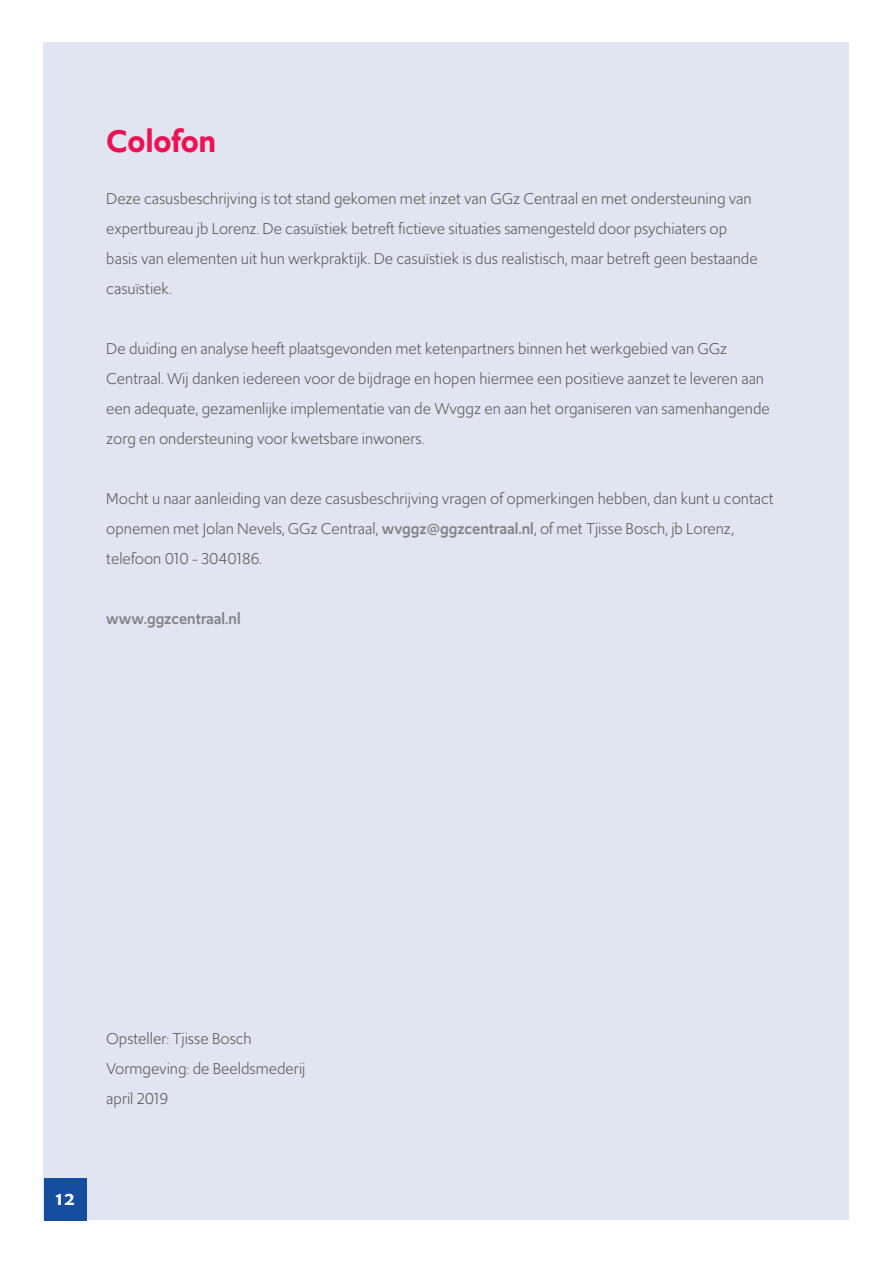
<style>
.page{position:relative;width:893px;height:1263px;background:#fff}
.page>*{position:absolute;margin:0;border:0;box-sizing:border-box;transform-origin:0 0}
.t1{font:600 33px "Upgrade";letter-spacing:-.005em;color:#ed1353}
.t2{font:700 18px "Merriweather Sans";color:#fff}
.plat{font:16.5px/30px "Upgrade";color:#57585a}
.plat-2{font:500 16.5px "Upgrade";color:#808285}
.s1{font-weight:500;color:#808285}
</style>
<div class="page">
<div style="left:44px;top:43px;width:805px;height:1177px;background:#e1e4f1"></div>
<div style="left:44px;top:1178px;width:42px;height:42px;background:#154e9d"></div>
<h1 class="t1" style="left:106px;top:120px;width:111px">Colofon</h1>
<p class="plat" style="left:106px;top:183px;width:653px">Deze casusbeschrijving is tot stand gekomen met inzet van GGz Centraal en met ondersteuning van expertbureau jb Lorenz. De casuïstiek betreft fictieve situaties samengesteld door psychiaters op basis van elementen uit hun werkpraktijk. De casuïstiek is dus realistisch, maar betreft geen bestaande casuïstiek.</p>
<p class="plat" style="left:106px;top:333px;width:665px">De duiding en analyse heeft plaatsgevonden met ketenpartners binnen het werkgebied van GGz Centraal. Wij danken iedereen voor de bijdrage en hopen hiermee een positieve aanzet te leveren aan een adequate, gezamenlijke implementatie van de Wvggz en aan het organiseren van samenhangende zorg en ondersteuning voor kwetsbare inwoners.</p>
<p class="plat" style="left:106px;top:483px;width:669px">Mocht u naar aanleiding van deze casusbeschrijving vragen of opmerkingen hebben, dan kunt u contact opnemen met Jolan Nevels, GGz Centraal, <span class="s1">wvggz@ggzcentraal.nl</span>, of met Tjisse Bosch, jb Lorenz, telefoon 010 - 3040186.</p>
<p class="plat-2" style="left:106px;top:608px;width:136px">www.ggzcentraal.nl</p>
<p class="plat" style="left:106px;top:1023px;width:147px">Opsteller: Tjisse Bosch</p>
<p class="plat" style="left:106px;top:1053px;width:201px">Vormgeving: de Beeldsmederij</p>
<p class="plat" style="left:106px;top:1083px;width:64px">april 2019</p>
<p class="t2" style="left:55px;top:1187px;width:22px">12</p>
</div>
